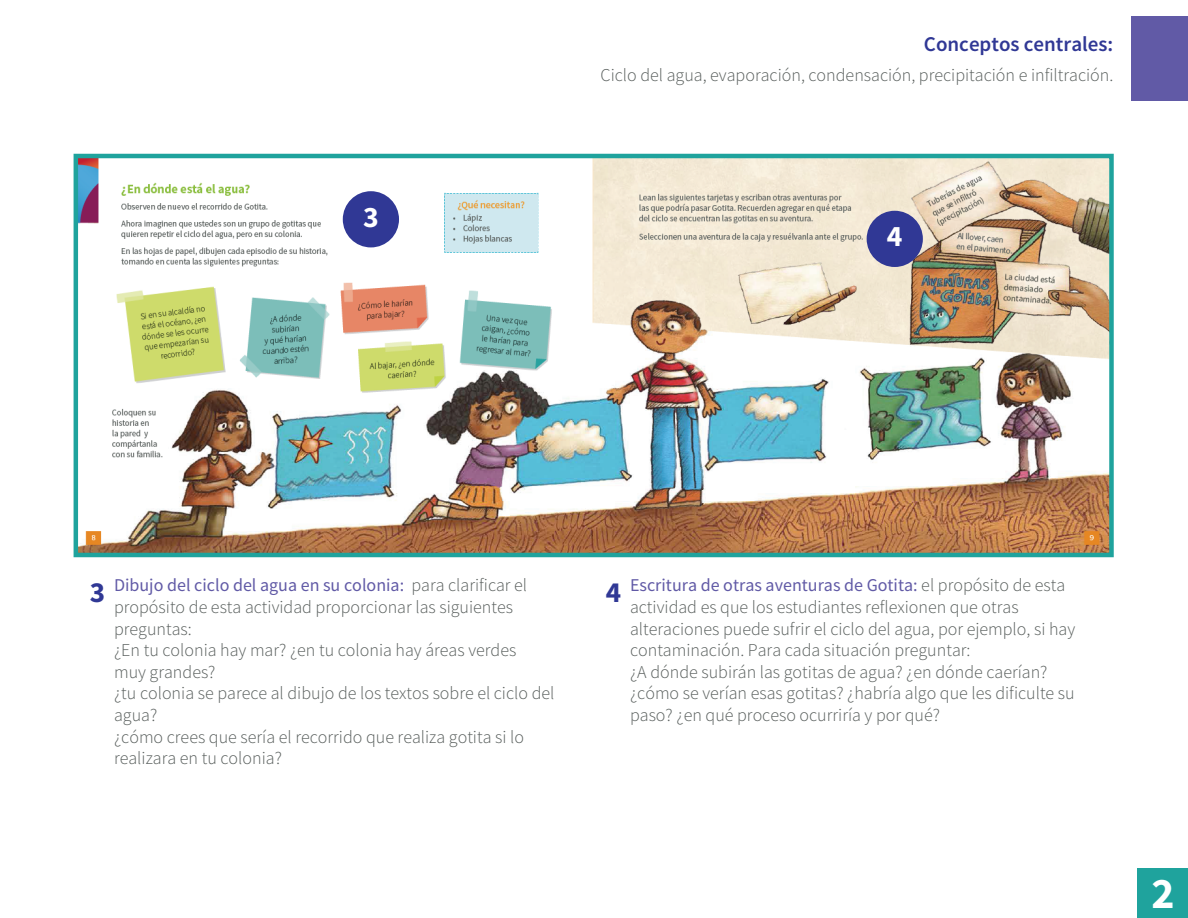
<style>
.page{position:relative;width:1188px;height:918px;background:#fff}
.page>*{position:absolute;margin:0;border:0;box-sizing:border-box;transform-origin:0 0}
.t1{font:700 43.65px "Source Sans Pro";color:#fff}
.t2{font:700 29.7px "Source Sans Pro";color:#fff}
.t3{font:700 29.1px "Source Sans Pro";color:#303895}
.t4{font:600 21px "Source Sans Pro";color:#303895}
.t5{font:300 18px/21.6px "Source Sans Pro";color:#585e5c}
.s1{font-weight:400;color:#615aa6}
.s2{font-weight:700;font-size:29.1px;color:#303895}
</style>
<div class="page">
<img style="left:79px;top:159px;width:1030px;height:393px">
<div style="left:74px;top:154px;width:1040px;height:403px;border:4px solid #1fa39d"></div>
<div style="left:1138px;top:868px;width:50px;height:50px;background:#1fa39d"></div>
<div style="left:867px;top:211px;width:56px;height:56px;background:#303895;border-radius:50%"></div>
<div style="left:343px;top:191px;width:56px;height:56px;background:#303895;border-radius:50%"></div>
<div style="left:1131px;top:16px;width:57px;height:85px;background:#615aa6"></div>
<h2 class="t2" style="left:363px;top:197px;width:17px">3</h2>
<p class="t4" style="left:924px;top:30px;width:191px">Conceptos centrales:</p>
<p class="t5" style="left:601px;top:65px;width:514px">Ciclo del agua, evaporación, condensación, precipitación e infiltración.</p>
<h2 class="t2" style="left:887px;top:216px;width:17px">4</h2>
<h3 class="t3" style="left:90px;top:572px;width:17px">3</h3>
<p class="t5" style="left:114px;top:575px;width:442px"><span class="s1">Dibujo del ciclo del agua en su colonia:</span> para clarificar el propósito de esta actividad proporcionar las siguientes preguntas:<br>¿En tu colonia hay mar? ¿en tu colonia hay áreas verdes<br>muy grandes?<br>¿tu colonia se parece al dibujo de los textos sobre el ciclo del agua?<br>¿cómo crees que sería el recorrido que realiza gotita si lo realizara en tu colonia?</p>
<p class="t5" style="left:630px;top:575px;width:447px;text-indent:-24px"><span class="s2">4</span> <span class="s1">Escritura de otras aventuras de Gotita:</span> el propósito de esta actividad es que los estudiantes reflexionen que otras alteraciones puede sufrir el ciclo del agua, por ejemplo, si hay contaminación. Para cada situación preguntar:<br>¿A dónde subirán las gotitas de agua? ¿en dónde caerían? ¿cómo se verían esas gotitas? ¿habría algo que les dificulte su paso? ¿en qué proceso ocurriría y por qué?</p>
<h1 class="t1" style="left:1151px;top:864px;width:25px">2</h1>
</div>
